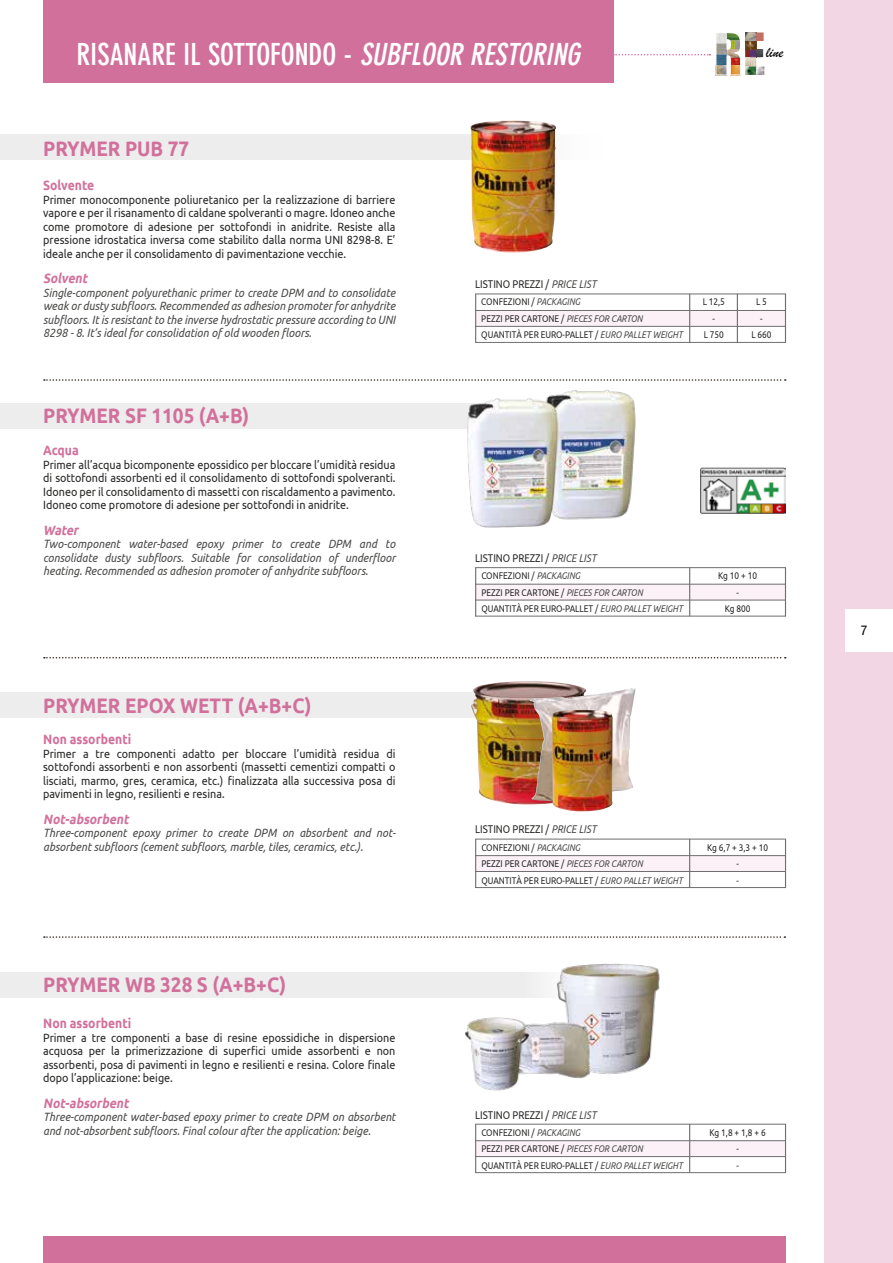
<style>
.page{position:relative;width:893px;height:1263px;background:#fff}
.page>*{position:absolute;margin:0;border:0;box-sizing:border-box;transform-origin:0 0}
.t1{font:700 condensed 30px "DIN Neuzeit Grotesk";color:#fff}
.t2{font:700 21px "Ubuntu";color:#d2709c;scale:.9 1}
.t3{font:15.45px "Brush Script";color:#000}
.t4{font:700 13.5px "Ubuntu";color:#d2709c;scale:.9 1}
.t5{font:italic 700 13.5px "Ubuntu";color:#d2709c;scale:.9 1}
.t6{font:condensed 13.5px "Helvetica Neue";color:#000}
.t7{font:12px/13.5px "Ubuntu";color:#282827;text-align:justify;scale:.9 1}
.t8{font:italic 12px/13.5px "Ubuntu";color:#4a4a49;text-align:justify;scale:.9 1}
.t9{font:11.25px "Ubuntu";color:#282827;scale:.85 1}
.t10{font:9.75px/16.5px "Ubuntu";color:#282827;text-align:center;scale:.85 1}
.s1{font-style:italic}
.s2{font-style:italic;color:#4a4a49}
</style>
<div class="page">
<div style="left:825px;top:0;width:68px;height:1263px;background:#f2d6e4"></div>
<img style="left:613px;top:31px;width:152px;height:45px">
<svg style="left:701px;top:465px;width:84px;height:54px"></svg>
<img style="left:701px;top:468px;width:84px;height:45px">
<div style="left:43px;top:0;width:570px;height:83px;background:#d2709c"></div>
<div style="left:43px;top:1236px;width:743px;height:27px;background:#d2709c"></div>
<div style="left:0;top:135px;width:608px;height:25px;background:#ededed"></div>
<div style="left:0;top:403px;width:608px;height:25px;background:#ededed"></div>
<div style="left:0;top:692px;width:608px;height:25px;background:#ededed"></div>
<div style="left:0;top:972px;width:608px;height:26px;background:#ededed"></div>
<svg style="left:44px;top:379px;width:742px;height:2px"></svg>
<svg style="left:44px;top:657px;width:742px;height:1px"></svg>
<svg style="left:44px;top:936px;width:741px;height:2px"></svg>
<div style="left:475px;top:310px;width:310px;height:17px;background:#fbf1f7"></div>
<hr style="left:475px;top:310px;width:311px;height:1px;background:#706f6f">
<hr style="left:475px;top:326px;width:311px;height:1px;background:#706f6f">
<hr style="left:475px;top:342px;width:311px;height:1px;background:#706f6f">
<hr style="left:475px;top:294px;width:311px;height:1px;background:#706f6f">
<hr style="left:785px;top:294px;width:1px;height:49px;background:#706f6f">
<hr style="left:689px;top:294px;width:1px;height:49px;background:#706f6f">
<hr style="left:737px;top:294px;width:1px;height:49px;background:#706f6f">
<hr style="left:475px;top:294px;width:1px;height:49px;background:#706f6f">
<div style="left:475px;top:584px;width:310px;height:16px;background:#fbf1f7"></div>
<div style="left:475px;top:855px;width:310px;height:17px;background:#fbf1f7"></div>
<div style="left:475px;top:1140px;width:310px;height:17px;background:#fbf1f7"></div>
<hr style="left:475px;top:584px;width:311px;height:1px;background:#706f6f">
<hr style="left:475px;top:855px;width:311px;height:1px;background:#706f6f">
<hr style="left:475px;top:1140px;width:311px;height:1px;background:#706f6f">
<hr style="left:475px;top:600px;width:311px;height:1px;background:#706f6f">
<hr style="left:475px;top:871px;width:311px;height:1px;background:#706f6f">
<hr style="left:475px;top:1156px;width:311px;height:1px;background:#706f6f">
<hr style="left:475px;top:616px;width:311px;height:1px;background:#706f6f">
<hr style="left:475px;top:887px;width:311px;height:1px;background:#706f6f">
<hr style="left:475px;top:1172px;width:311px;height:1px;background:#706f6f">
<hr style="left:475px;top:567px;width:311px;height:1px;background:#706f6f">
<hr style="left:475px;top:839px;width:311px;height:1px;background:#706f6f">
<hr style="left:475px;top:1124px;width:311px;height:1px;background:#706f6f">
<hr style="left:785px;top:567px;width:1px;height:49px;background:#706f6f">
<hr style="left:785px;top:839px;width:1px;height:49px;background:#706f6f">
<hr style="left:785px;top:1124px;width:1px;height:49px;background:#706f6f">
<hr style="left:689px;top:567px;width:1px;height:49px;background:#706f6f">
<hr style="left:689px;top:839px;width:1px;height:49px;background:#706f6f">
<hr style="left:689px;top:1124px;width:1px;height:49px;background:#706f6f">
<hr style="left:475px;top:567px;width:1px;height:49px;background:#706f6f">
<hr style="left:475px;top:839px;width:1px;height:49px;background:#706f6f">
<hr style="left:475px;top:1124px;width:1px;height:49px;background:#706f6f">
<img style="left:470px;top:121px;width:86px;height:132px">
<img style="left:465px;top:390px;width:171px;height:137px">
<img style="left:470px;top:681px;width:113px;height:123px">
<img style="left:529px;top:688px;width:107px;height:113px">
<img style="left:552px;top:710px;width:61px;height:101px">
<img style="left:465px;top:963px;width:195px;height:128px">
<div style="left:846px;top:609px;width:47px;height:43px;background:#fff"></div>
<h1 class="t1" style="left:76px;top:37px;width:512px">RISANARE IL SOTTOFONDO - <span class="s1">SUBFLOOR RESTORING</span></h1>
<p class="t3" style="left:766px;top:42px;width:19px">line</p>
<h2 class="t2" style="left:43px;top:135px;width:164px">PRYMER PUB 77</h2>
<p class="t4" style="left:43px;top:177px;width:58px">Solvente</p>
<p class="t7" style="left:43px;top:192px;width:393px">Primer monocomponente poliuretanico per la realizzazione di barriere vapore e per il risanamento di caldane spolveranti o magre. Idoneo anche come promotore di adesione per sottofondi in anidrite. Resiste alla pressione idrostatica inversa come stabilito dalla norma UNI 8298-8. E’ ideale anche per il consolidamento di pavimentazione vecchie.</p>
<p class="t5" style="left:43px;top:270px;width:54px">Solvent</p>
<p class="t8" style="left:43px;top:285px;width:393px">Single-component polyurethanic primer to create DPM and to consolidate weak or dusty subfloors. Recommended as adhesion promoter for anhydrite subfloors. It is resistant to the inverse hydrostatic pressure according to UNI 8298 - 8. It’s ideal for consolidation of old wooden floors.</p>
<h2 class="t2" style="left:43px;top:403px;width:230px">PRYMER SF 1105 (A+B)</h2>
<p class="t4" style="left:43px;top:442px;width:41px">Acqua</p>
<p class="t7" style="left:43px;top:457px;width:393px">Primer all’acqua bicomponente epossidico per bloccare l’umidità residua di sottofondi assorbenti ed il consolidamento di sottofondi spolveranti.<br>Idoneo per il consolidamento di massetti con riscaldamento a pavimento.<br>Idoneo come promotore di adesione per sottofondi in anidrite.</p>
<p class="t5" style="left:43px;top:522px;width:44px">Water</p>
<p class="t8" style="left:43px;top:537px;width:393px">Two-component water-based epoxy primer to create DPM and to consolidate dusty subfloors. Suitable for consolidation of underfloor heating. Recommended as adhesion promoter of anhydrite subfloors.</p>
<p class="t9" style="left:475px;top:277px;width:144px">LISTINO PREZZI / <span class="s2">PRICE LIST</span></p>
<p class="t10" style="left:481px;top:293px;width:239px;text-align:left">CONFEZIONI / <span class="s2">PACKAGING<br></span>PEZZI PER CARTONE / <span class="s2">PIECES FOR CARTON<br></span>QUANTITÀ PER EURO-PALLET / <span class="s2">EURO PALLET WEIGHT</span></p>
<p class="t10" style="left:703px;top:293px;width:28px">L 12,5 -<br>L 750</p>
<p class="t10" style="left:751px;top:293px;width:25px">L 5<br>-<br>L 660</p>
<p class="t9" style="left:475px;top:551px;width:144px">LISTINO PREZZI / <span class="s2">PRICE LIST</span></p>
<p class="t10" style="left:481px;top:567px;width:239px;text-align:left">CONFEZIONI / <span class="s2">PACKAGING<br></span>PEZZI PER CARTONE / <span class="s2">PIECES FOR CARTON<br></span>QUANTITÀ PER EURO-PALLET / <span class="s2">EURO PALLET WEIGHT</span></p>
<p class="t10" style="left:718px;top:567px;width:47px">Kg 10 + 10 -<br>Kg 800</p>
<h2 class="t2" style="left:43px;top:692px;width:300px">PRYMER EPOX WETT (A+B+C)</h2>
<p class="t4" style="left:43px;top:731px;width:99px">Non assorbenti</p>
<p class="t7" style="left:43px;top:746px;width:393px">Primer a tre componenti adatto per bloccare l’umidità residua di sottofondi assorbenti e non assorbenti (massetti cementizi compatti o lisciati, marmo, gres, ceramica, etc.) finalizzata alla successiva posa di pavimenti in legno, resilienti e resina.</p>
<p class="t5" style="left:43px;top:811px;width:100px">Not-absorbent</p>
<p class="t8" style="left:43px;top:826px;width:394px">Three-component epoxy primer to create DPM on absorbent and not&shy;absorbent subfloors (cement subfloors, marble, tiles, ceramics, etc.).</p>
<p class="t9" style="left:475px;top:823px;width:144px">LISTINO PREZZI / <span class="s2">PRICE LIST</span></p>
<p class="t10" style="left:481px;top:838px;width:239px;text-align:left">CONFEZIONI / <span class="s2">PACKAGING<br></span>PEZZI PER CARTONE / <span class="s2">PIECES FOR CARTON<br></span>QUANTITÀ PER EURO-PALLET / <span class="s2">EURO PALLET WEIGHT</span></p>
<p class="t10" style="left:707px;top:838px;width:73px">Kg 6,7 + 3,3 + 10 -<br>-</p>
<h2 class="t2" style="left:43px;top:972px;width:272px">PRYMER WB 328 S (A+B+C)</h2>
<p class="t4" style="left:43px;top:1015px;width:99px">Non assorbenti</p>
<p class="t7" style="left:43px;top:1030px;width:393px">Primer a tre componenti a base di resine epossidiche in dispersione acquosa per la primerizzazione di superfici umide assorbenti e non assorbenti, posa di pavimenti in legno e resilienti e resina. Colore finale dopo l’applicazione: beige.</p>
<p class="t5" style="left:43px;top:1095px;width:100px">Not-absorbent</p>
<p class="t8" style="left:43px;top:1110px;width:393px">Three-component water-based epoxy primer to create DPM on absorbent and not-absorbent subfloors. Final colour after the application: beige.</p>
<p class="t9" style="left:475px;top:1108px;width:144px">LISTINO PREZZI / <span class="s2">PRICE LIST</span></p>
<p class="t10" style="left:481px;top:1124px;width:239px;text-align:left">CONFEZIONI / <span class="s2">PACKAGING<br></span>PEZZI PER CARTONE / <span class="s2">PIECES FOR CARTON<br></span>QUANTITÀ PER EURO-PALLET / <span class="s2">EURO PALLET WEIGHT</span></p>
<p class="t10" style="left:709px;top:1124px;width:68px">Kg 1,8 + 1,8 + 6 -<br>-</p>
<p class="t6" style="left:861px;top:622px;width:8px">7</p>
</div>
